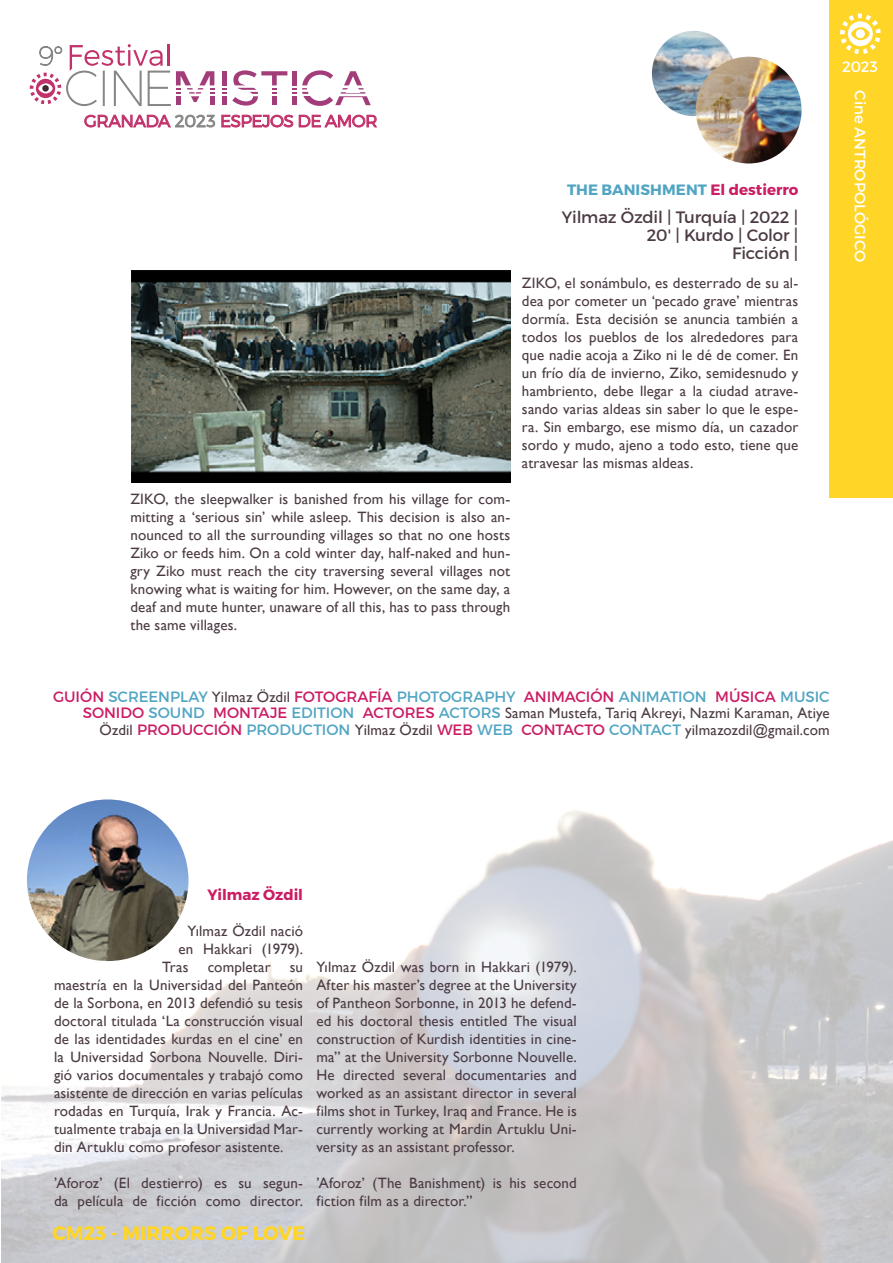
<style>
.page{position:relative;width:893px;height:1263px;background:#fff}
.page>*{position:absolute;margin:0;border:0;box-sizing:border-box;transform-origin:0 0}
.t1{font:700 19.5px "Montserrat";letter-spacing:-.01em;color:#ffd527}
.t2{font:300 16.8px "Montserrat";letter-spacing:-.02em;color:#c2316b}
.t3{font:16.5px/18px "Montserrat";letter-spacing:-.01em;color:#4c3b44;text-align:right}
.t4{font:15px/18px "Gill Sans";letter-spacing:.01em;color:#4c3b44;text-align:justify}
.t5{font:15px "Montserrat";letter-spacing:-.005em;color:#51a5c3}
.t6{font:700 15px "Montserrat";color:#51a5c3}
.t7{font:15px "Montserrat";letter-spacing:-.005em;color:#fff}
.t8{font:700 15px "Montserrat";color:#cb1c64}
.s1{color:#868686}
.s2{color:#cb1c64}
.s3{font-family:"Gill Sans";color:#4c3b44}
.s4{font-family:"Montserrat";color:#cb1c64}
.s5{font-family:"Montserrat";color:#51a5c3}
</style>
<div class="page">
<div style="left:829px;top:0;width:64px;height:497px;background:#ffd527"></div>
<img style="left:652px;top:31px;width:80px;height:85px">
<img style="left:696px;top:57px;width:106px;height:106px">
<svg style="left:840px;top:13px;width:41px;height:41px"></svg>
<div style="left:856px;top:29px;width:9px;height:9px;background:#fff;border-radius:50%"></div>
<svg style="left:222px;top:88px;width:4px;height:17px"></svg>
<hr style="left:222px;top:71px;width:4px;height:14px;background:#a33d7a">
<svg style="left:232px;top:70px;width:139px;height:36px"></svg>
<svg style="left:222px;top:115px;width:71px;height:12px"></svg>
<svg style="left:299px;top:115px;width:78px;height:12px"></svg>
<svg style="left:30px;top:44px;width:184px;height:62px"></svg>
<svg style="left:84px;top:115px;width:131px;height:12px"></svg>
<img style="left:27px;top:799px;width:162px;height:162px;border-radius:81px">
<img style="left:132px;top:270px;width:378px;height:213px">
<p class="t2" style="left:84px;top:111px;width:295px">GRANADA <span class="s1">2023</span> ESPEJOS DE AMOR</p>
<p class="t4" style="left:130px;top:490px;width:381px">ZIKO, the sleepwalker is banished from his village for com&shy;mitting a ‘serious sin’ while asleep. This decision is also an&shy;nounced to all the surrounding villages so that no one hosts Ziko or feeds him. On a cold winter day, half-naked and hun&shy;gry Ziko must reach the city traversing several villages not knowing what is waiting for him. However, on the same day, a deaf and mute hunter, unaware of all this, has to pass through the same villages.</p>
<p class="t6" style="left:567px;top:181px;width:233px">THE BANISHMENT <span class="s2">El destierro</span></p>
<p class="t3" style="left:562px;top:208px;width:238px">Yilmaz Özdil | Turquía | 2022 |<br>20' | Kurdo | Color |<br>Ficción |</p>
<p class="t4" style="left:522px;top:274px;width:278px">ZIKO, el sonámbulo, es desterrado de su al&shy;dea por cometer un ‘pecado grave’ mientras dormía. Esta decisión se anuncia también a todos los pueblos de los alrededores para que nadie acoja a Ziko ni le dé de comer. En un frío día de invierno, Ziko, semidesnudo y hambriento, debe llegar a la ciudad atrave&shy;sando varias aldeas sin saber lo que le espe&shy;ra. Sin embargo, ese mismo día, un cazador sordo y mudo, ajeno a todo esto, tiene que atravesar las mismas aldeas.</p>
<p class="t7" style="left:842px;top:58px;width:37px">2023</p>
<p class="t7" style="left:869px;top:90px;width:173px;rotate:90deg">Cine ANTROPOLÓGICO</p>
<p class="t5" style="left:53px;top:687px;width:778px"><span class="s2">GUIÓN</span> SCREENPLAY <span class="s3">Yilmaz Özdil</span> <span class="s2">FOTOGRAFÍA</span> PHOTOGRAPHY <span class="s2">ANIMACIÓN</span> ANIMATION <span class="s2">MÚSICA</span> MUSIC</p>
<p class="t4" style="left:83px;top:705px;width:748px;line-height:16.5px;text-align:right"><span class="s4">SONIDO</span> <span class="s5">SOUND</span> <span class="s4">MONTAJE</span> <span class="s5">EDITION</span> <span class="s4">ACTORES</span> <span class="s5">ACTORS</span> Saman Mustefa, Tariq Akreyi, Nazmi Karaman, Atiye<br>Özdil <span class="s4">PRODUCCIÓN</span> <span class="s5">PRODUCTION</span> Yilmaz Özdil <span class="s4">WEB</span> <span class="s5">WEB</span> <span class="s4">CONTACTO</span> <span class="s5">CONTACT</span> yilmazozdil@gmail.com</p>
<p class="t8" style="left:207px;top:885px;width:97px">Yilmaz Özdil</p>
<p class="t4" style="left:188px;top:922px;width:117px">Yılmaz Özdil nació</p>
<p class="t4" style="left:179px;top:940px;width:126px">en Hakkari (1979).</p>
<p class="t4" style="left:162px;top:958px;width:28px">Tras</p>
<p class="t4" style="left:208px;top:958px;width:65px">completar</p>
<p class="t4" style="left:54px;top:958px;width:251px;text-indent:236px">su maestría en la Universidad del Panteón de la Sorbona, en 2013 defendió su tesis doctoral titulada ‘La construcción visual de las identidades kurdas en el cine’ en la Universidad Sorbona Nouvelle. Diri&shy;gió varios documentales y trabajó como asistente de dirección en varias películas rodadas en Turquía, Irak y Francia. Ac&shy;tualmente trabaja en la Universidad Mar&shy;din Artuklu como profesor asistente.</p>
<p class="t4" style="left:54px;top:1174px;width:251px">’Aforoz’ (El destierro) es su segun&shy;da película de ficción como director.</p>
<h1 class="t1" style="left:52px;top:1221px;width:254px">CM23 - MIRRORS OF LOVE</h1>
<p class="t4" style="left:316px;top:958px;width:262px">Yılmaz Özdil was born in Hakkari (1979).<br>After his master’s degree at the University of Pantheon Sorbonne, in 2013 he defend&shy;ed his doctoral thesis entitled The visual construction of Kurdish identities in cine&shy;ma” at the University Sorbonne Nouvelle.<br>He directed several documentaries and worked as an assistant director in several films shot in Turkey, Iraq and France. He is currently working at Mardin Artuklu Uni&shy;versity as an assistant professor.</p>
<p class="t4" style="left:316px;top:1174px;width:262px">’Aforoz’ (The Banishment) is his second fiction film as a director.”</p>
</div>
